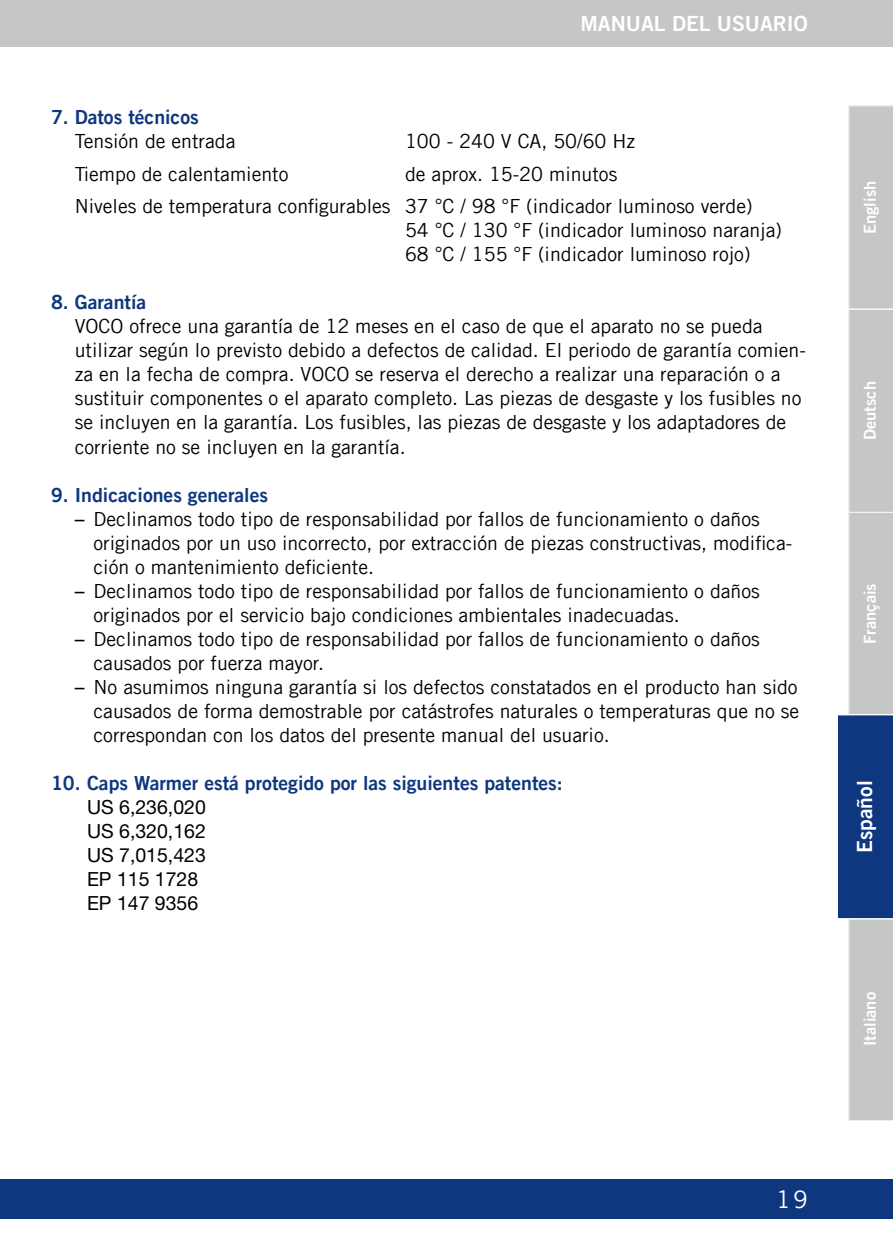
<style>
.page{position:relative;width:893px;height:1259px;background:#fff}
.page>*{position:absolute;margin:0;border:0;box-sizing:border-box;transform-origin:0 0}
.t1{font:24px "Trade Gothic LT Com";color:#fff}
.t2{font:21px "Trade Gothic LT Com Bd 2";color:#fff}
.t3{font:19.5px/24px "Trade Gothic LT Com";color:#000}
.t4{font:19.5px "Trade Gothic LT Com Bd 2";color:#0f377f}
.t5{font:19.5px/24px "Helvetica Neue LTW1 G";color:#000}
.t6{font:16.5px "Trade Gothic LT Com Bd 2";color:#fff}
.s1{font-family:"Helvetica Neue LTW1 G"}
</style>
<div class="page">
<div style="left:0;top:1179px;width:893px;height:39px;background:#0f377f"></div>
<div style="left:0;top:0;width:893px;height:47px;background:#c5c6c6"></div>
<svg style="left:838px;top:105px;width:55px;height:1016px;background:#aab2c1"></svg>
<p class="t2" style="left:580px;top:11px;width:229px">MANUAL DEL USUARIO</p>
<p class="t4" style="left:51px;top:105px;width:149px">7. Datos técnicos</p>
<p class="t3" style="left:75px;top:129px;width:162px">Tensión de entrada</p>
<p class="t3" style="left:405px;top:129px;width:232px">100 - 240 V CA, 50/60 Hz</p>
<p class="t3" style="left:75px;top:162px;width:215px">Tiempo de calentamiento</p>
<p class="t3" style="left:75px;top:157px;width:679px;line-height:32.4px;text-indent:330px">de aprox. 15-20 minutos<br>Niveles de temperatura configurables 37 °C / 98 °F (indicador luminoso verde)</p>
<p class="t3" style="left:405px;top:218px;width:378px">54 °C / 130 °F (indicador luminoso naranja)<br>68 °C / 155 °F (indicador luminoso rojo)</p>
<p class="t4" style="left:51px;top:290px;width:97px">8. Garantía</p>
<p class="t3" style="left:75px;top:314px;width:733px">VOCO ofrece una garantía de 12 meses en el caso de que el aparato no se pueda utilizar según lo previsto debido a defectos de calidad. El periodo de garantía comien&shy;za en la fecha de compra. VOCO se reserva el derecho a realizar una reparación o a sustituir componentes o el aparato completo. Las piezas de desgaste y los fusibles no se incluyen en la garantía. Los fusibles, las piezas de desgaste y los adaptadores de corriente no se incluyen en la garantía.</p>
<p class="t4" style="left:51px;top:482px;width:219px">9. Indicaciones generales</p>
<p class="t3" style="left:94px;top:506px;width:700px;text-indent:-19px"><span class="s1">–</span> Declinamos todo tipo de responsabilidad por fallos de funcionamiento o daños originados por un uso incorrecto, por extracción de piezas constructivas, modifica&shy;ción o mantenimiento deficiente.</p>
<p class="t3" style="left:94px;top:578px;width:668px;text-indent:-19px"><span class="s1">–</span> Declinamos todo tipo de responsabilidad por fallos de funcionamiento o daños originados por el servicio bajo condiciones ambientales inadecuadas.</p>
<p class="t3" style="left:94px;top:626px;width:668px;text-indent:-19px"><span class="s1">–</span> Declinamos todo tipo de responsabilidad por fallos de funcionamiento o daños causados por fuerza mayor.</p>
<p class="t3" style="left:94px;top:674px;width:707px;text-align:justify;text-indent:-19px"><span class="s1">–</span> No asumimos ninguna garantía si los defectos constatados en el producto han sido causados de forma demostrable por catástrofes naturales o temperaturas que no se correspondan con los datos del presente manual del usuario.</p>
<p class="t4" style="left:51px;top:770px;width:513px">10. Caps Warmer está protegido por las siguientes patentes:</p>
<p class="t5" style="left:87px;top:794px;width:120px">US 6,236,020<br>US 6,320,162<br>US 7,015,423<br>EP 115 1728<br>EP 147 9356</p>
<p class="t6" style="left:860px;top:234px;width:55px;rotate:-90deg">English</p>
<p class="t6" style="left:860px;top:440px;width:60px;rotate:-90deg">Deutsch</p>
<p class="t6" style="left:860px;top:644px;width:62px;rotate:-90deg">Français</p>
<p class="t2" style="left:852px;top:853px;width:74px;rotate:-90deg">Español</p>
<p class="t6" style="left:860px;top:1046px;width:56px;rotate:-90deg">Italiano</p>
<p class="t1" style="left:776px;top:1184px;width:33px">19</p>
</div>
